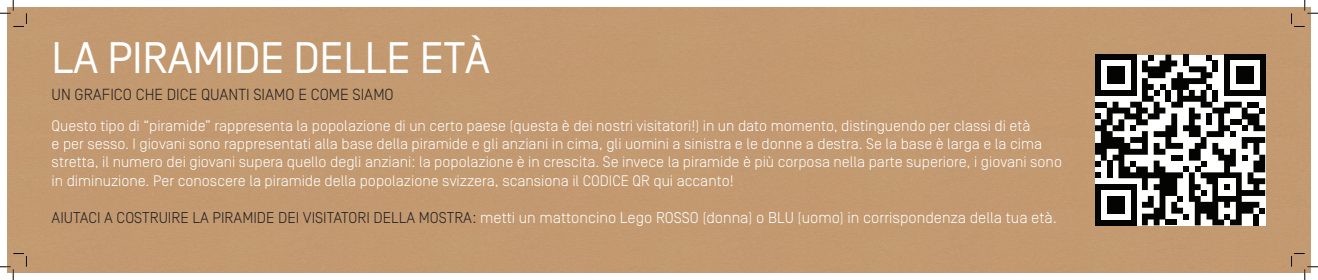
<style>
.page{position:relative;width:1318px;height:280px;background:#fff}
.page>*{position:absolute;margin:0;border:0;box-sizing:border-box;transform-origin:0 0}
.t1{font:44px "Simplon Norm";letter-spacing:-.01em;color:#fff}
.t2{font:300 16px "Simplon Norm";color:#231f20}
.t3{font:300 15.6px "Simplon Norm";color:#fff}
.t4{font:300 15.2px/18.2px "Simplon Norm";color:#fff}
.s1{color:#231f20}
</style>
<div class="page">
<div style="left:8px;top:8px;width:1302px;height:264px;background:#c39970"></div>
<svg style="left:1094px;top:55px;width:170px;height:170px"></svg>
<div style="left:1253px;top:213px;width:5px;height:12px;background:#040503"></div>
<div style="left:1165px;top:219px;width:11px;height:6px;background:#040503"></div>
<svg style="left:0;top:0;width:27px;height:27px"></svg>
<svg style="left:0;top:253px;width:27px;height:27px"></svg>
<svg style="left:1290px;top:0;width:27px;height:27px"></svg>
<svg style="left:1290px;top:253px;width:27px;height:27px"></svg>
<h1 class="t1" style="left:52px;top:35px;width:440px">LA PIRAMIDE DELLE ETÀ</h1>
<p class="t2" style="left:52px;top:86px;width:343px">UN GRAFICO CHE DICE QUANTI SIAMO E COME SIAMO</p>
<p class="t4" style="left:52px;top:116px;width:1011px">Questo tipo di “piramide” rappresenta la popolazione di un certo paese (questa è dei nostri visitatori!) in un dato momento, distinguendo per classi di età<br>e per sesso. I giovani sono rappresentati alla base della piramide e gli anziani in cima, gli uomini a sinistra e le donne a destra. Se la base è larga e la cima stretta, il numero dei giovani supera quello degli anziani: la popolazione è in crescita. Se invece la piramide è più corposa nella parte superiore, i giovani sono in diminuzione. Per conoscere la piramide della popolazione svizzera, scansiona il CODICE QR qui accanto!</p>
<p class="t3" style="left:52px;top:209px;width:1006px"><span class="s1">AIUTACI A COSTRUIRE LA PIRAMIDE DEI VISITATORI DELLA MOSTRA:</span> metti un mattoncino Lego ROSSO (donna) o BLU (uomo) in corrispondenza della tua età.</p>
</div>
